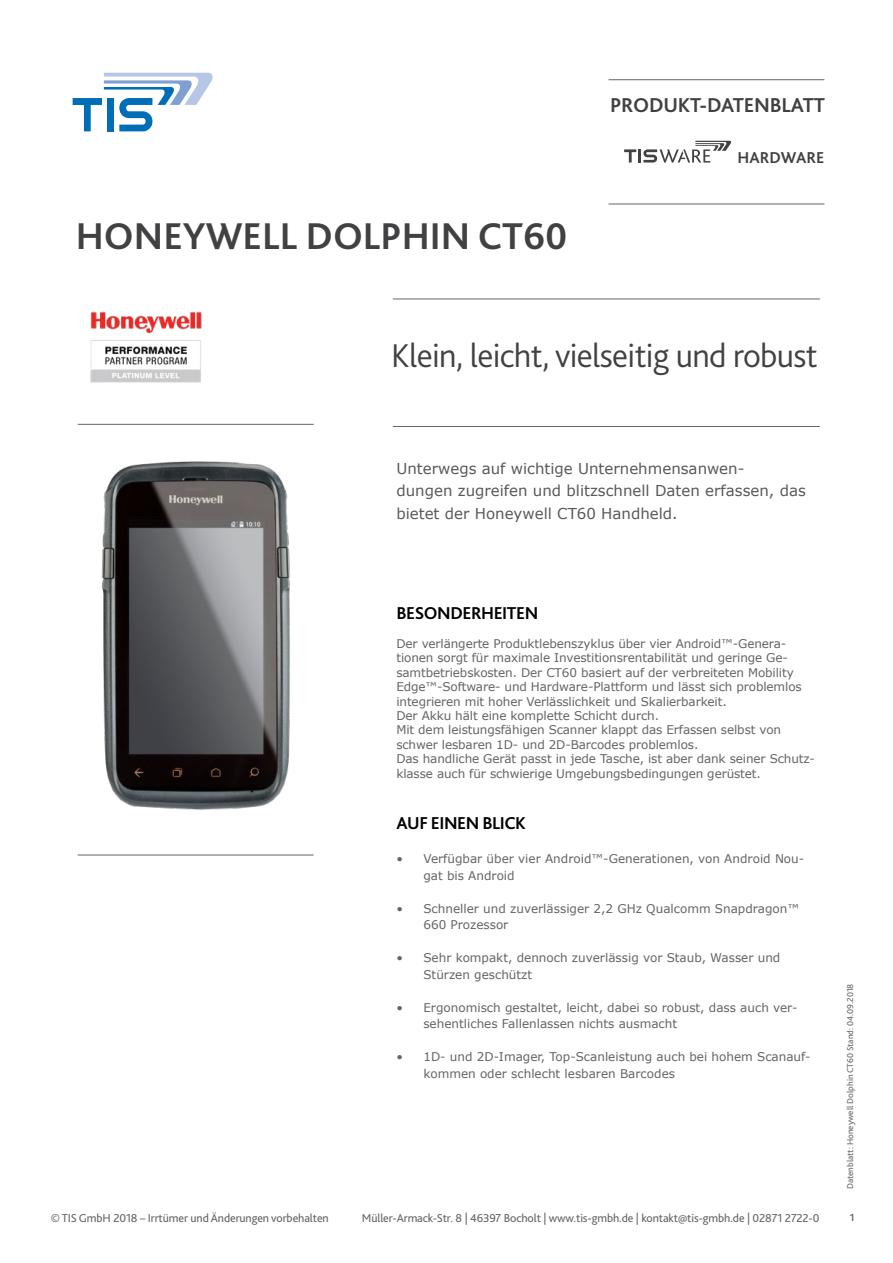
<style>
.page{position:relative;width:893px;height:1263px;background:#fff}
.page>*{position:absolute;margin:0;border:0;box-sizing:border-box;transform-origin:0 0}
.t1{font:700 39px "Bliss 2";color:#414042}
.t2{font:300 34.5px "Bliss 2";letter-spacing:-.02em;color:#414042}
.t3{font:700 21px "Bliss 2";letter-spacing:-.01em;color:#414042}
.t4{font:700 18px "Bliss 2";letter-spacing:-.025em;color:#000}
.t5{font:700 16.5px "Bliss 2";color:#414042}
.t6{font:15px/22.5px "Verdana";color:#58595b}
.t7{font:12px/14.4px "Verdana";letter-spacing:-.01em;color:#636466}
.t8{font:12px "Bliss 2";letter-spacing:-.01em;color:#636466}
.t9{font:700 10.5px "Bliss 2";color:#636466}
.t10{font:9px "Bliss 2";color:#636466}
</style>
<div class="page">
<svg style="left:624px;top:149px;width:12px;height:14px"></svg>
<hr style="left:638px;top:149px;width:3px;height:14px;background:#414042">
<svg style="left:643px;top:141px;width:88px;height:22px"></svg>
<svg style="left:73px;top:73px;width:140px;height:58px"></svg>
<hr style="left:609px;top:79px;width:215px;height:1px;background:#636466">
<hr style="left:609px;top:204px;width:215px;height:1px;background:#636466">
<hr style="left:78px;top:424px;width:236px;height:1px;background:#636466">
<hr style="left:393px;top:299px;width:427px;height:1px;background:#636466">
<hr style="left:78px;top:855px;width:236px;height:1px;background:#636466">
<hr style="left:393px;top:426px;width:427px;height:1px;background:#636466">
<img style="left:90px;top:311px;width:112px;height:72px">
<img style="left:101px;top:461px;width:190px;height:349px">
<h3 class="t3" style="left:610px;top:92px;width:216px">PRODUKT-DATENBLATT</h3>
<h1 class="t1" style="left:76px;top:212px;width:493px">HONEYWELL DOLPHIN CT60</h1>
<h3 class="t5" style="left:738px;top:147px;width:88px">HARDWARE</h3>
<h2 class="t2" style="left:391px;top:334px;width:428px">Klein, leicht, vielseitig und robust</h2>
<p class="t6" style="left:396px;top:457px;width:411px">Unterwegs auf wichtige Unternehmensanwen-<br>dungen zugreifen und blitzschnell Daten erfassen, das bietet der Honeywell CT60 Handheld.</p>
<h3 class="t4" style="left:396px;top:602px;width:143px">BESONDERHEITEN</h3>
<p class="t7" style="left:396px;top:636px;width:420px">Der verlängerte Produktlebenszyklus über vier Android™-Genera&shy;tionen sorgt für maximale Investitionsrentabilität und geringe Ge&shy;samtbetriebskosten. Der CT60 basiert auf der verbreiteten Mobility Edge™-Software- und Hardware-Plattform und lässt sich problemlos integrieren mit hoher Verlässlichkeit und Skalierbarkeit.<br>Der Akku hält eine komplette Schicht durch.<br>Mit dem leistungsfähigen Scanner klappt das Erfassen selbst von schwer lesbaren 1D- und 2D-Barcodes problemlos.<br>Das handliche Gerät passt in jede Tasche, ist aber dank seiner Schutz&shy;klasse auch für schwierige Umgebungsbedingungen gerüstet.</p>
<h3 class="t4" style="left:396px;top:811px;width:131px">AUF EINEN BLICK</h3>
<p class="t7" style="left:423px;top:850px;width:382px;line-height:16.5px;text-indent:-27px">• Verfügbar über vier Android™-Generationen, von Android Nou&shy;gat bis Android</p>
<p class="t7" style="left:423px;top:900px;width:377px;line-height:16.5px;text-indent:-27px">• Schneller und zuverlässiger 2,2 GHz Qualcomm Snapdragon™<br>660 Prozessor</p>
<p class="t7" style="left:423px;top:949px;width:359px;line-height:16.5px;text-indent:-27px">• Sehr kompakt, dennoch zuverlässig vor Staub, Wasser und<br>Stürzen geschützt</p>
<p class="t7" style="left:423px;top:999px;width:376px;line-height:16.5px;text-indent:-27px">• Ergonomisch gestaltet, leicht, dabei so robust, dass auch ver&shy;sehentliches Fallenlassen nichts ausmacht</p>
<p class="t7" style="left:423px;top:1048px;width:389px;line-height:16.5px;text-indent:-27px">• 1D- und 2D-Imager, Top-Scanleistung auch bei hohem Scanauf&shy;kommen oder schlecht lesbaren Barcodes</p>
<p class="t10" style="left:844px;top:1189px;width:207px;rotate:-90deg">Datenblatt: Honeywell Dolphin CT60 Stand: 04.09.2018</p>
<p class="t8" style="left:51px;top:1210px;width:279px">© TIS GmbH 2018 – Irrtümer und Änderungen vorbehalten</p>
<p class="t8" style="left:362px;top:1210px;width:459px">Müller-Armack-Str. 8 | 46397 Bocholt | www.tis-gmbh.de | kontakt@tis-gmbh.de | 02871 2722-0</p>
<p class="t9" style="left:850px;top:1211px;width:6px">1</p>
</div>
